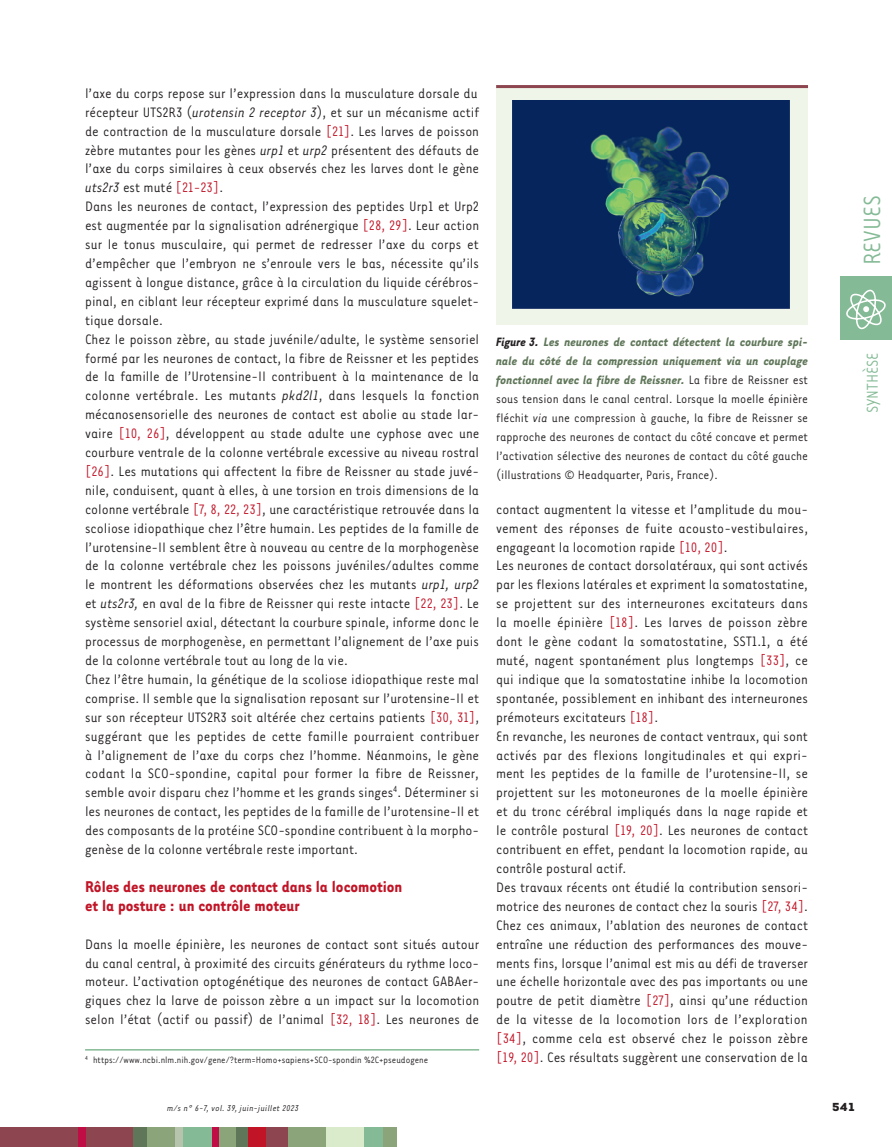
<style>
.page{position:relative;width:892px;height:1147px;background:#fff}
.page>*{position:absolute;margin:0;border:0;box-sizing:border-box;transform-origin:0 0}
.t1{font:27px "Tarzana Nar OT";color:#84ba95}
.t2{font:700 18px/18.9px "Tarzana Nar OT";color:#c11527}
.t3{font:18px "Tarzana Nar OT";color:#84ba95}
.t4{font:15.75px/18.9px "Tarzana Nar OT";color:#231f20}
.t5{font:13.95px/18.9px "Tarzana Nar OT";color:#231f20;text-align:justify}
.t6{font:700 13.5px "Tarzana Wide OT";color:#231f20}
.t7{font:10.5px "Tarzana Nar OT";color:#231f20}
.t8{font:italic 9.75px "Tarzana Nar OT";letter-spacing:.025em;color:#231f20}
.s1{font-style:italic}
.s2{color:#c11527}
.s3{font-weight:700;font-style:italic}
.s4{font-weight:700;font-style:italic;color:#5f7659}
</style>
<div class="page">
<div style="left:0;top:1127px;width:134px;height:20px;background:#8d454f"></div>
<div style="left:235px;top:1127px;width:13px;height:20px;background:#5f7659"></div>
<div style="left:78px;top:1127px;width:7px;height:20px;background:#c10d45"></div>
<div style="left:133px;top:1127px;width:22px;height:20px;background:#5f7659"></div>
<div style="left:147px;top:1127px;width:29px;height:20px;background:#8ba479"></div>
<div style="left:175px;top:1127px;width:9px;height:20px;background:#b6c4ad"></div>
<div style="left:183px;top:1127px;width:30px;height:20px;background:#84ba95"></div>
<div style="left:217px;top:1127px;width:19px;height:20px;background:#8ba479"></div>
<div style="left:213px;top:1127px;width:6px;height:20px;background:#c10d45"></div>
<div style="left:248px;top:1127px;width:27px;height:20px;background:#c11527"></div>
<div style="left:287px;top:1127px;width:39px;height:20px;background:#8ba479"></div>
<div style="left:267px;top:1127px;width:21px;height:20px;background:#8d454f"></div>
<div style="left:326px;top:1127px;width:38px;height:20px;background:#daebcb"></div>
<div style="left:364px;top:1127px;width:20px;height:20px;background:#84ba95"></div>
<div style="left:383px;top:1127px;width:14px;height:20px;background:#8ba479"></div>
<div style="left:840px;top:276px;width:52px;height:64px;background:#84ba95"></div>
<svg style="left:846px;top:290px;width:40px;height:39px"></svg>
<hr style="left:85px;top:1049px;width:394px;height:1px;background:#84ba95">
<div style="left:496px;top:85px;width:312px;height:239px;background:#eff5e8"></div>
<img style="left:512px;top:100px;width:277px;height:208px">
<hr style="left:496px;top:85px;width:312px;height:3px;background:#8d454f">
<p class="t4" style="left:85px;top:83px;width:396px">l’axe du corps repose sur l’expression dans la musculature dorsale du récepteur UTS2R3 (<span class="s1">urotensin 2 receptor 3</span>), et sur un mécanisme actif de contraction de la musculature dorsale <span class="s2">[21]</span>. Les larves de poisson zèbre mutantes pour les gènes <span class="s1">urp1</span> et <span class="s1">urp2</span> présentent des défauts de l’axe du corps similaires à ceux observés chez les larves dont le gène <span class="s1">uts2r3</span> est muté <span class="s2">[21-23]</span>.<br>Dans les neurones de contact, l’expression des peptides Urp1 et Urp2 est augmentée par la signalisation adrénergique <span class="s2">[28, 29]</span>. Leur action sur le tonus musculaire, qui permet de redresser l’axe du corps et d’empêcher que l’embryon ne s’enroule vers le bas, nécessite qu’ils agissent à longue distance, grâce à la circulation du liquide cérébros&shy;pinal, en ciblant leur récepteur exprimé dans la musculature squelet&shy;tique dorsale.<br>Chez le poisson zèbre, au stade juvénile/adulte, le système sensoriel formé par les neurones de contact, la fibre de Reissner et les peptides de la famille de l’Urotensine-II contribuent à la maintenance de la colonne vertébrale. Les mutants <span class="s1">pkd2l1</span>, dans lesquels la fonction mécanosensorielle des neurones de contact est abolie au stade lar&shy;vaire <span class="s2">[10, 26]</span>, développent au stade adulte une cyphose avec une courbure ventrale de la colonne vertébrale excessive au niveau rostral <span class="s2">[26]</span>. Les mutations qui affectent la fibre de Reissner au stade juvé&shy;nile, conduisent, quant à elles, à une torsion en trois dimensions de la colonne vertébrale <span class="s2">[7, 8, 22, 23]</span>, une caractéristique retrouvée dans la scoliose idiopathique chez l’être humain. Les peptides de la famille de l’urotensine-II semblent être à nouveau au centre de la morphogenèse de la colonne vertébrale chez les poissons juvéniles/adultes comme le montrent les déformations observées chez les mutants <span class="s1">urp1, urp2 </span>et <span class="s1">uts2r3,</span> en aval de la fibre de Reissner qui reste intacte <span class="s2">[22, 23]</span>. Le système sensoriel axial, détectant la courbure spinale, informe donc le processus de morphogenèse, en permettant l’alignement de l’axe puis de la colonne vertébrale tout au long de la vie.<br>Chez l’être humain, la génétique de la scoliose idiopathique reste mal comprise. Il semble que la signalisation reposant sur l’urotensine-II et sur son récepteur UTS2R3 soit altérée chez certains patients <span class="s2">[30, 31]</span>, suggérant que les peptides de cette famille pourraient contribuer à l’alignement de l’axe du corps chez l’homme. Néanmoins, le gène codant la SCO-spondine, capital pour former la fibre de Reissner, semble avoir disparu chez l’homme et les grands singes<sup>4</sup>. Déterminer si les neurones de contact, les peptides de la famille de l’urotensine-II et des composants de la protéine SCO-spondine contribuent à la morpho&shy;genèse de la colonne vertébrale reste important.</p>
<p class="t2" style="left:85px;top:876px;width:319px">Rôles des neurones de contact dans la locomotion et la posture : un contrôle moteur</p>
<p class="t4" style="left:85px;top:933px;width:396px;text-align:justify">Dans la moelle épinière, les neurones de contact sont situés autour du canal central, à proximité des circuits générateurs du rythme loco&shy;moteur. L’activation optogénétique des neurones de contact GABAer&shy;giques chez la larve de poisson zèbre a un impact sur la locomotion selon l’état (actif ou passif) de l’animal <span class="s2">[32, 18]</span>. Les neurones de</p>
<p class="t7" style="left:85px;top:1054px;width:344px"><sup>4</sup> https://www.ncbi.nlm.nih.gov/gene/?term=Homo+sapiens+SCO-spondin %2C+pseudogene</p>
<p class="t5" style="left:496px;top:332px;width:313px"><span class="s3">Figure 3.</span> <span class="s4">Les neurones de contact détectent la courbure spi&shy;nale du côté de la compression uniquement via un couplage fonctionnel avec la fibre de Reissner.</span> La fibre de Reissner est sous tension dans le canal central. Lorsque la moelle épinière fléchit <span class="s1">via</span> une compression à gauche, la fibre de Reissner se rapproche des neurones de contact du côté concave et permet l’activation sélective des neurones de contact du côté gauche (illustrations © Headquarter, Paris, France).</p>
<p class="t4" style="left:496px;top:499px;width:313px">contact augmentent la vitesse et l’amplitude du mou&shy;vement des réponses de fuite acousto-vestibulaires, engageant la locomotion rapide <span class="s2">[10, 20]</span>.<br>Les neurones de contact dorsolatéraux, qui sont activés par les flexions latérales et expriment la somatostatine, se projettent sur des interneurones excitateurs dans la moelle épinière <span class="s2">[18]</span>. Les larves de poisson zèbre dont le gène codant la somatostatine, SST1.1, a été muté, nagent spontanément plus longtemps <span class="s2">[33]</span>, ce qui indique que la somatostatine inhibe la locomotion spontanée, possiblement en inhibant des interneurones prémoteurs excitateurs <span class="s2">[18]</span>.<br>En revanche, les neurones de contact ventraux, qui sont activés par des flexions longitudinales et qui expri&shy;ment les peptides de la famille de l’urotensine-II, se projettent sur les motoneurones de la moelle épinière et du tronc cérébral impliqués dans la nage rapide et le contrôle postural <span class="s2">[19, 20]</span>. Les neurones de contact contribuent en effet, pendant la locomotion rapide, au contrôle postural actif.<br>Des travaux récents ont étudié la contribution sensori&shy;motrice des neurones de contact chez la souris <span class="s2">[27, 34]</span>.<br>Chez ces animaux, l’ablation des neurones de contact entraîne une réduction des performances des mouve&shy;ments fins, lorsque l’animal est mis au défi de traverser une échelle horizontale avec des pas importants ou une poutre de petit diamètre <span class="s2">[27]</span>, ainsi qu’une réduction de la vitesse de la locomotion lors de l’exploration <span class="s2">[34]</span>, comme cela est observé chez le poisson zèbre <span class="s2">[19, 20]</span>. Ces résultats suggèrent une conservation de la</p>
<h1 class="t1" style="left:855px;top:265px;width:71px;rotate:-90deg">REVUES</h1>
<p class="t3" style="left:861px;top:413px;width:62px;rotate:-90deg">SYNTHÈSE</p>
<p class="t8" style="left:167px;top:1102px;width:133px">m/s n° 6-7, vol. 39, juin-juillet 2023</p>
<p class="t6" style="left:832px;top:1098px;width:25px">541</p>
</div>
